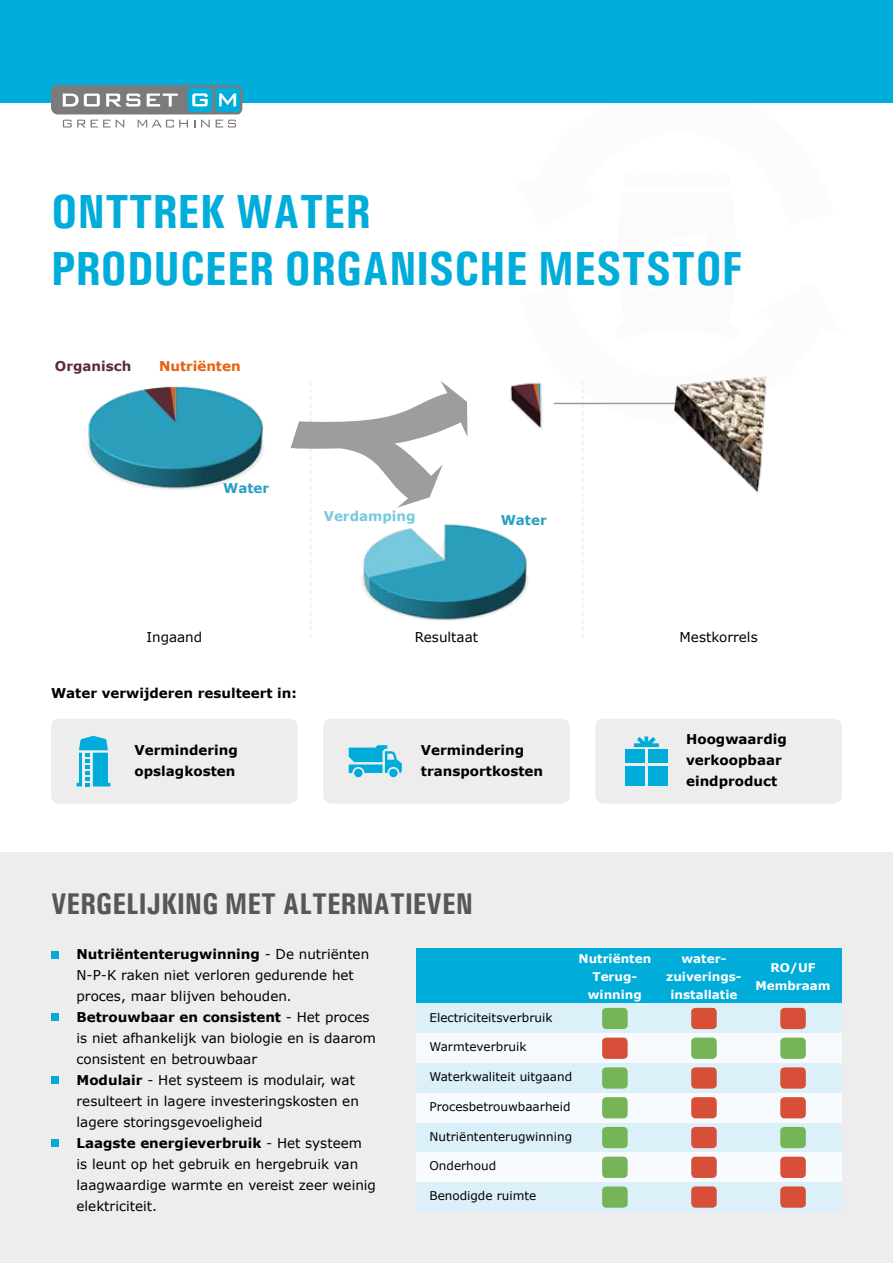
<style>
.page{position:relative;width:893px;height:1263px;background:#fff}
.page>*{position:absolute;margin:0;border:0;box-sizing:border-box;transform-origin:0 0}
.t1{font:700 condensed 48px "Univers";color:#00adda}
.t2{font:700 condensed 30px "Univers";color:#575756}
.t3{font:13.5px/21px "Verdana";color:#000}
.t4{font:700 13.5px/21px "Verdana";color:#000}
.t5{font:700 13.5px "Verdana";color:#ea5f0e}
.t6{font:700 13.5px "Verdana";color:#77c9dc}
.t7{font:700 13.5px "Verdana";color:#29a1c0}
.t8{font:700 13.5px "Verdana";color:#5c2c36}
.t9{font:12px "Verdana";color:#000}
.t10{font:700 12px/18px "Verdana";color:#fff;text-align:center}
.s1{font-weight:700}
</style>
<div class="page">
<svg style="left:512px;top:102px;width:322px;height:1px"></svg>
<div style="left:0;top:852px;width:893px;height:411px;background:#ededed"></div>
<div style="left:51px;top:719px;width:247px;height:85px;background:#ededed;border-radius:9px"></div>
<div style="left:323px;top:719px;width:247px;height:85px;background:#ededed;border-radius:9px"></div>
<div style="left:595px;top:719px;width:247px;height:85px;background:#ededed;border-radius:9px"></div>
<div style="left:417px;top:948px;width:425px;height:55px;background:#00adda"></div>
<div style="left:417px;top:1003px;width:425px;height:30px;background:#dcf0fa"></div>
<div style="left:417px;top:1033px;width:425px;height:30px;background:#f7fbfe"></div>
<div style="left:417px;top:1063px;width:425px;height:30px;background:#dcf0fa"></div>
<div style="left:417px;top:1093px;width:425px;height:30px;background:#f7fbfe"></div>
<div style="left:417px;top:1123px;width:425px;height:29px;background:#dcf0fa"></div>
<div style="left:417px;top:1152px;width:425px;height:30px;background:#f7fbfe"></div>
<div style="left:417px;top:1182px;width:425px;height:30px;background:#dcf0fa"></div>
<svg style="left:77px;top:736px;width:33px;height:50px"></svg>
<div style="left:354px;top:769px;width:9px;height:8px;background:#00adda;border-radius:50%"></div>
<div style="left:389px;top:769px;width:9px;height:8px;background:#00adda;border-radius:50%"></div>
<svg style="left:349px;top:745px;width:53px;height:28px"></svg>
<div style="left:625px;top:750px;width:19px;height:13px;background:#00adda"></div>
<div style="left:648px;top:750px;width:20px;height:13px;background:#00adda"></div>
<div style="left:625px;top:766px;width:19px;height:20px;background:#00adda"></div>
<div style="left:648px;top:766px;width:20px;height:20px;background:#00adda"></div>
<svg style="left:634px;top:736px;width:25px;height:11px"></svg>
<div style="left:51px;top:951px;width:7px;height:7px;background:#00adda"></div>
<div style="left:51px;top:1014px;width:7px;height:7px;background:#00adda"></div>
<div style="left:602px;top:1008px;width:26px;height:21px;background:#75b558;border-radius:4px"></div>
<div style="left:602px;top:1037px;width:26px;height:22px;background:#d74f38;border-radius:4px"></div>
<div style="left:602px;top:1067px;width:26px;height:22px;background:#75b558;border-radius:4px"></div>
<div style="left:602px;top:1097px;width:26px;height:21px;background:#75b558;border-radius:4px"></div>
<div style="left:691px;top:1008px;width:26px;height:21px;background:#d74f38;border-radius:4px"></div>
<div style="left:691px;top:1037px;width:26px;height:22px;background:#75b558;border-radius:4px"></div>
<div style="left:691px;top:1067px;width:26px;height:22px;background:#d74f38;border-radius:4px"></div>
<div style="left:691px;top:1097px;width:26px;height:21px;background:#d74f38;border-radius:4px"></div>
<div style="left:780px;top:1008px;width:26px;height:21px;background:#d74f38;border-radius:4px"></div>
<div style="left:780px;top:1037px;width:26px;height:22px;background:#75b558;border-radius:4px"></div>
<div style="left:780px;top:1067px;width:26px;height:22px;background:#d74f38;border-radius:4px"></div>
<div style="left:780px;top:1097px;width:26px;height:21px;background:#d74f38;border-radius:4px"></div>
<div style="left:780px;top:1127px;width:26px;height:21px;background:#75b558;border-radius:4px"></div>
<div style="left:780px;top:1157px;width:26px;height:21px;background:#d74f38;border-radius:4px"></div>
<div style="left:780px;top:1186px;width:26px;height:22px;background:#d74f38;border-radius:4px"></div>
<div style="left:691px;top:1127px;width:26px;height:21px;background:#d74f38;border-radius:4px"></div>
<div style="left:691px;top:1157px;width:26px;height:21px;background:#d74f38;border-radius:4px"></div>
<div style="left:691px;top:1186px;width:26px;height:22px;background:#d74f38;border-radius:4px"></div>
<div style="left:602px;top:1127px;width:26px;height:21px;background:#75b558;border-radius:4px"></div>
<div style="left:602px;top:1157px;width:26px;height:21px;background:#75b558;border-radius:4px"></div>
<div style="left:602px;top:1186px;width:26px;height:22px;background:#75b558;border-radius:4px"></div>
<svg style="left:582px;top:485px;width:1px;height:153px"></svg>
<img style="left:467px;top:525px;width:61px;height:94px">
<img style="left:87px;top:386px;width:177px;height:104px">
<img style="left:467px;top:381px;width:171px;height:101px">
<hr style="left:554px;top:403px;width:122px;height:1px;background:#9d9d9c">
<img style="left:674px;top:376px;width:93px;height:115px">
<svg style="left:291px;top:381px;width:176px;height:257px"></svg>
<div style="left:0;top:0;width:893px;height:102px;background:#00adda"></div>
<div style="left:51px;top:1076px;width:7px;height:7px;background:#00adda"></div>
<div style="left:51px;top:1139px;width:7px;height:7px;background:#00adda"></div>
<svg style="left:51px;top:85px;width:191px;height:29px;background:#7a98a0"></svg>
<svg style="left:63px;top:120px;width:61px;height:8px"></svg>
<svg style="left:138px;top:120px;width:50px;height:8px"></svg>
<svg style="left:201px;top:120px;width:9px;height:8px"></svg>
<svg style="left:216px;top:120px;width:20px;height:8px"></svg>
<p class="t1" style="left:51px;top:183px;width:321px">ONTTREK WATER</p>
<p class="t1" style="left:51px;top:240px;width:694px">PRODUCEER ORGANISCHE MESTSTOF</p>
<p class="t8" style="left:55px;top:357px;width:78px">Organisch</p>
<p class="t5" style="left:159px;top:357px;width:83px">Nutriënten</p>
<p class="t7" style="left:223px;top:478px;width:48px">Water</p>
<p class="t6" style="left:324px;top:507px;width:93px">Verdamping</p>
<p class="t7" style="left:501px;top:510px;width:48px">Water</p>
<p class="t3" style="left:146px;top:627px;width:57px">Ingaand</p>
<p class="t3" style="left:415px;top:627px;width:65px">Resultaat</p>
<p class="t3" style="left:680px;top:627px;width:80px">Mestkorrels</p>
<p class="t4" style="left:51px;top:682px;width:247px">Water verwijderen resulteert in:</p>
<p class="t4" style="left:135px;top:739px;width:105px">Vermindering opslagkosten</p>
<p class="t4" style="left:421px;top:739px;width:124px">Vermindering transportkosten</p>
<p class="t4" style="left:686px;top:728px;width:102px">Hoogwaardig verkoopbaar eindproduct</p>
<p class="t2" style="left:51px;top:885px;width:424px">VERGELIJKING MET ALTERNATIEVEN</p>
<p class="t3" style="left:77px;top:943px;width:294px"><span class="s1">Nutriëntenterugwinning</span> - De nutriënten<br>N-P-K raken niet verloren gedurende het proces, maar blijven behouden.</p>
<p class="t3" style="left:77px;top:1006px;width:301px"><span class="s1">Betrouwbaar en consistent</span> - Het proces is niet afhankelijk van biologie en is daarom consistent en betrouwbaar</p>
<p class="t3" style="left:77px;top:1069px;width:284px"><span class="s1">Modulair</span> - Het systeem is modulair, wat resulteert in lagere investeringskosten en lagere storingsgevoeligheid</p>
<p class="t3" style="left:77px;top:1132px;width:301px"><span class="s1">Laagste energieverbruik</span> - Het systeem<br>is leunt op het gebruik en hergebruik van laagwaardige warmte en vereist zeer weinig elektriciteit.</p>
<p class="t9" style="left:429px;top:1009px;width:124px">Electriciteitsverbruik</p>
<p class="t9" style="left:429px;top:1039px;width:99px">Warmteverbruik</p>
<p class="t9" style="left:429px;top:1068px;width:144px">Waterkwaliteit uitgaand</p>
<p class="t9" style="left:429px;top:1098px;width:143px">Procesbetrouwbaarheid</p>
<p class="t9" style="left:429px;top:1128px;width:144px">Nutriëntenterugwinning</p>
<p class="t9" style="left:429px;top:1158px;width:68px">Onderhoud</p>
<p class="t9" style="left:429px;top:1187px;width:108px">Benodigde ruimte</p>
<p class="t10" style="left:578px;top:949px;width:74px">Nutriënten</p>
<p class="t10" style="left:592px;top:967px;width:46px">Terug-</p>
<p class="t10" style="left:588px;top:985px;width:55px">winning</p>
<p class="t10" style="left:681px;top:949px;width:46px">water-</p>
<p class="t10" style="left:666px;top:967px;width:77px">zuiverings&shy;installatie</p>
<p class="t10" style="left:755px;top:958px;width:77px">RO/UF<br>Membraam</p>
</div>
